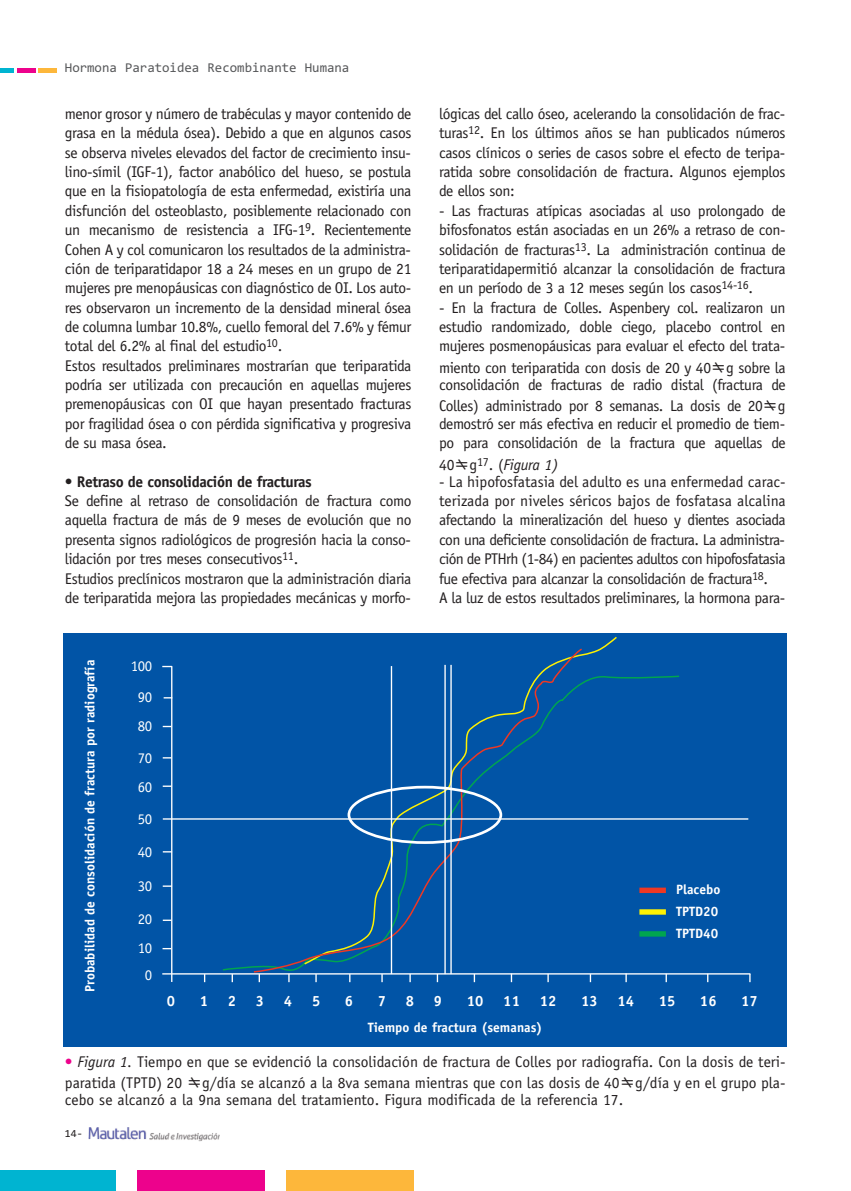
<style>
.page{position:relative;width:851px;height:1191px;background:#fff}
.page>*{position:absolute;margin:0;border:0;box-sizing:border-box;transform-origin:0 0}
.t1{font:15.6px/19.4px "Officina Sans";letter-spacing:-.025em;color:#231f20}
.t2{font:15.6px/20.7px "Officina Sans";color:#231f20}
.t3{font:700 15.6px "Officina Sans";letter-spacing:-.03em;color:#231f20}
.t4{font:700 14.85px "Officina Sans";letter-spacing:.005em;color:#fff}
.t5{font:14.85px/32.1px "Officina Sans";letter-spacing:-.025em;color:#fff}
.t6{font:700 13.5px/22.2px "Officina Sans";color:#fff}
.t7{font:13.5px "Consolas";color:#57585a}
.t8{font:10.8px "Consolas";color:#231f20}
.s1{font-style:italic}
.s2{color:#ed028c}
</style>
<div class="page">
<div style="left:0;top:1170px;width:115px;height:21px;background:#00b4d1"></div>
<div style="left:137px;top:1170px;width:127px;height:21px;background:#ed028c"></div>
<div style="left:286px;top:1170px;width:127px;height:21px;background:#fdb73b"></div>
<div style="left:0;top:68px;width:14px;height:5px;background:#00b4d1"></div>
<div style="left:17px;top:68px;width:19px;height:5px;background:#ed028c"></div>
<div style="left:39px;top:68px;width:18px;height:5px;background:#fdb73b"></div>
<img style="left:88px;top:1127px;width:132px;height:14px">
<div style="left:63px;top:632px;width:724px;height:414px;background:#0154a6"></div>
<hr style="left:162px;top:973px;width:588px;height:1px;background:#fff">
<svg style="left:510px;top:976px;width:2px;height:6px"></svg>
<svg style="left:163px;top:785px;width:8px;height:2px"></svg>
<svg style="left:163px;top:885px;width:8px;height:2px"></svg>
<hr style="left:171px;top:666px;width:1px;height:316px;background:#fff">
<svg style="left:231px;top:976px;width:2px;height:6px"></svg>
<svg style="left:258px;top:976px;width:2px;height:6px"></svg>
<svg style="left:315px;top:976px;width:2px;height:6px"></svg>
<svg style="left:409px;top:976px;width:2px;height:6px"></svg>
<svg style="left:436px;top:976px;width:2px;height:6px"></svg>
<svg style="left:473px;top:976px;width:2px;height:6px"></svg>
<svg style="left:589px;top:976px;width:2px;height:6px"></svg>
<svg style="left:221px;top:675px;width:459px;height:301px"></svg>
<div style="left:639px;top:887px;width:26px;height:6px;background:#ef3823"></div>
<svg style="left:583px;top:637px;width:35px;height:328px"></svg>
<svg style="left:252px;top:648px;width:331px;height:325px"></svg>
<svg style="left:347px;top:785px;width:155px;height:59px"></svg>
<hr style="left:163px;top:818px;width:585px;height:1px;background:#fff">
<hr style="left:391px;top:666px;width:1px;height:308px;background:#fff">
<hr style="left:444px;top:665px;width:1px;height:309px;background:#fff">
<hr style="left:450px;top:665px;width:1px;height:309px;background:#fff">
<svg style="left:163px;top:919px;width:8px;height:2px"></svg>
<div style="left:639px;top:909px;width:26px;height:5px;background:#fff101"></div>
<div style="left:639px;top:931px;width:26px;height:5px;background:#00a54f"></div>
<p class="t7" style="left:65px;top:59px;width:286px">Hormona Paratoidea Recombinante Humana</p>
<p class="t1" style="left:65px;top:105px;width:348px">menor grosor y número de trabéculas y mayor contenido de grasa en la médula ósea). Debido a que en algunos casos se observa niveles elevados del factor de crecimiento insu&shy;lino-símil (IGF-1), factor anabólico del hueso, se postula que en la fisiopatología de esta enfermedad, existiría una disfunción del osteoblasto, posiblemente relacionado con un mecanismo de resistencia a IFG-1<sup>9</sup>. Recientemente Cohen A y col comunicaron los resultados de la administra&shy;ción de teriparatidapor 18 a 24 meses en un grupo de 21 mujeres pre menopáusicas con diagnóstico de OI. Los auto&shy;res observaron un incremento de la densidad mineral ósea de columna lumbar 10.8%, cuello femoral del 7.6% y fémur total del 6.2% al final del estudio<sup>10</sup>.<br>Estos resultados preliminares mostrarían que teriparatida podría ser utilizada con precaución en aquellas mujeres premenopáusicas con OI que hayan presentado fracturas por fragilidad ósea o con pérdida significativa y progresiva de su masa ósea.</p>
<p class="t3" style="left:65px;top:475px;width:248px">• Retraso de consolidación de fracturas</p>
<p class="t1" style="left:65px;top:492px;width:348px">Se define al retraso de consolidación de fractura como aquella fractura de más de 9 meses de evolución que no presenta signos radiológicos de progresión hacia la conso&shy;lidación por tres meses consecutivos<sup>11</sup>.<br>Estudios preclínicos mostraron que la administración diaria de teriparatida mejora las propiedades mecánicas y morfo-</p>
<p class="t6" style="left:80px;top:992px;width:333px;rotate:-90deg">Probabilidad de consolidación de fractura por radiografía</p>
<p class="t5" style="left:131px;top:652px;width:23px;line-height:30.6px;text-align:center">100<br>90</p>
<p class="t5" style="left:138px;top:711px;width:16px">80<br>70</p>
<p class="t5" style="left:138px;top:772px;width:16px">60<br>50</p>
<p class="t5" style="left:138px;top:837px;width:16px">40</p>
<p class="t5" style="left:138px;top:871px;width:16px">30</p>
<p class="t5" style="left:138px;top:906px;width:16px;line-height:29.1px">20<br>10</p>
<p class="t5" style="left:145px;top:959px;width:9px">0</p>
<p class="t1" style="left:439px;top:105px;width:348px;text-align:justify">lógicas del callo óseo, acelerando la consolidación de frac&shy;turas<sup>12</sup>. En los últimos años se han publicados números casos clínicos o series de casos sobre el efecto de teripa&shy;ratida sobre consolidación de fractura. Algunos ejemplos de ellos son:</p>
<p class="t1" style="left:439px;top:202px;width:348px;text-align:justify">- Las fracturas atípicas asociadas al uso prolongado de bifosfonatos están asociadas en un 26% a retraso de con&shy;solidación de fracturas<sup>13</sup>. La administración continua de teriparatidapermitió alcanzar la consolidación de fractura en un período de 3 a 12 meses según los casos<sup>14-16</sup>.</p>
<p class="t1" style="left:439px;top:299px;width:348px;text-align:justify">- En la fractura de Colles. Aspenbery col. realizaron un estudio randomizado, doble ciego, placebo control en mujeres posmenopáusicas para evaluar el efecto del trata-</p>
<p class="t1" style="left:439px;top:360px;width:348px;line-height:17.2px">miento con teriparatida con dosis de 20 y 40 g sobre la consolidación de fracturas de radio distal (fractura de</p>
<p class="t1" style="left:439px;top:399px;width:348px;line-height:17.2px">Colles) administrado por 8 semanas. La dosis de 20 g demostró ser más efectiva en reducir el promedio de tiem-</p>
<p class="t1" style="left:439px;top:433px;width:348px;line-height:21.5px">po para consolidación de la fractura que aquellas de<br>40 g<sup>17</sup>. (<span class="s1">Figura 1)</span></p>
<p class="t1" style="left:439px;top:473px;width:348px">- La hipofosfatasia del adulto es una enfermedad carac&shy;terizada por niveles séricos bajos de fosfatasa alcalina afectando la mineralización del hueso y dientes asociada con una deficiente consolidación de fractura. La administra&shy;ción de PTHrh (1-84) en pacientes adultos con hipofosfatasia fue efectiva para alcanzar la consolidación de fractura<sup>18</sup>.<br>A la luz de estos resultados preliminares, la hormona para-</p>
<p class="t6" style="left:676px;top:879px;width:46px">Placebo<br>TPTD20<br>TPTD40</p>
<p class="t4" style="left:167px;top:995px;width:10px">0</p>
<p class="t4" style="left:200px;top:995px;width:10px">1</p>
<p class="t4" style="left:228px;top:995px;width:10px">2</p>
<p class="t4" style="left:256px;top:995px;width:10px">3</p>
<p class="t4" style="left:284px;top:995px;width:10px">4</p>
<p class="t4" style="left:312px;top:995px;width:10px">5</p>
<p class="t4" style="left:345px;top:995px;width:10px">6</p>
<p class="t4" style="left:378px;top:995px;width:10px">7</p>
<p class="t4" style="left:406px;top:995px;width:10px">8</p>
<p class="t4" style="left:434px;top:995px;width:10px">9</p>
<p class="t4" style="left:467px;top:995px;width:18px">10</p>
<p class="t4" style="left:503px;top:995px;width:18px">11</p>
<p class="t4" style="left:539px;top:995px;width:18px">12</p>
<p class="t4" style="left:581px;top:995px;width:18px">13</p>
<p class="t4" style="left:617px;top:995px;width:18px">14</p>
<p class="t4" style="left:658px;top:995px;width:18px">15</p>
<p class="t4" style="left:699px;top:995px;width:18px">16</p>
<p class="t4" style="left:741px;top:995px;width:18px">17</p>
<p class="t6" style="left:367px;top:1017px;width:176px">Tiempo de fractura (semanas)</p>
<p class="t2" style="left:65px;top:1052px;width:722px"><span class="s2">•</span> <span class="s1">Figura 1.</span> Tiempo en que se evidenció la consolidación de fractura de Colles por radiografía. Con la dosis de teri&shy;paratida (TPTD) 20</p>
<p class="t2" style="left:65px;top:1075px;width:722px;line-height:17.5px;text-indent:137px">g/día se alcanzó a la 8va semana mientras que con las dosis de 40 g/día y en el grupo pla&shy;cebo se alcanzó a la 9na semana del tratamiento. Figura modificada de la referencia 17.</p>
<p class="t8" style="left:65px;top:1126px;width:19px">14-</p>
</div>
